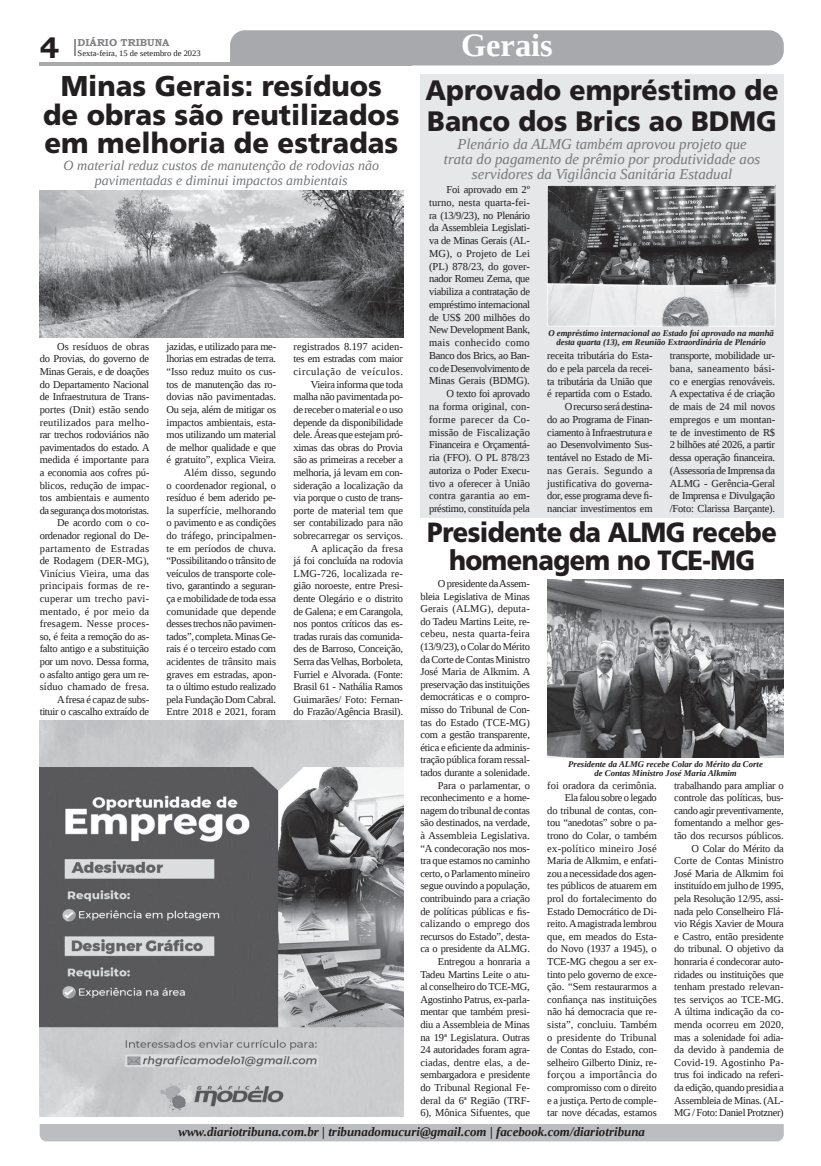
<style>
.page{position:relative;width:821px;height:1166px;background:#fff}
.page>*{position:absolute;margin:0;border:0;box-sizing:border-box;transform-origin:0 0}
.t1{font:700 32.38px "Liberation Serif";color:#fff}
.t2{font:700 29.31px "Bookman Old Style";color:#231f20}
.t3{font:900 28.61px/28.6px "Frutiger LT Std";color:#231f20;text-align:center;scale:.96 1}
.t4{font:900 28.09px/31.2px "Frutiger LT Std";color:#231f20;scale:.95 1}
.t5{font:900 27.82px/28px "Frutiger LT Std";letter-spacing:-.02em;color:#231f20;text-align:center;scale:.92 1}
.t6{font:italic 15.05px/15px "Liberation Serif";color:#76787b;text-align:center}
.t7{font:italic 14px/14.9px "Liberation Serif";color:#76787b;text-align:center}
.t8{font:italic 700 12.95px "Liberation Serif";color:#231f20}
.t9{font:10.67px/12.8px "Liberation Serif";letter-spacing:-.025em;color:#231f20;text-align:right}
.t10{font:10.5px/12.6px "Liberation Serif";letter-spacing:-.02em;color:#231f20;text-align:right}
.t11{font:700 10.06px "Bookman Old Style";color:#808285}
.t12{font:italic 700 8.84px/9.7px "Liberation Serif";color:#231f20;text-align:center}
.t13{font:italic 700 8.75px/9.6px "Liberation Serif";color:#231f20;text-align:center}
.t14{font:8.4px "Liberation Serif";color:#231f20}
</style>
<div class="page">
<svg style="left:74px;top:39px;width:2px;height:17px"></svg>
<hr style="left:40px;top:62px;width:372px;height:3px;background:#a8a9ad">
<div style="left:230px;top:30px;width:554px;height:35px;background:#a8a9ad"></div>
<div style="left:40px;top:1124px;width:744px;height:17px;background:#bcbdc0"></div>
<div style="left:420px;top:74px;width:364px;height:443px;background:#e6e7e9"></div>
<img style="left:40px;top:191px;width:363px;height:147px">
<svg style="left:547px;top:185px;width:229px;height:142px"></svg>
<img style="left:40px;top:721px;width:363px;height:395px">
<img style="left:547px;top:579px;width:237px;height:178px">
<h2 class="t2" style="left:40px;top:27px;width:21px">4</h2>
<p class="t11" style="left:78px;top:35px;width:93px">DIÁRIO TRIBUNA</p>
<p class="t14" style="left:78px;top:48px;width:125px">Sexta-feira, 15 de setembro de 2023</p>
<h3 class="t3" style="left:43px;top:71px;width:373px">Minas Gerais: resíduos de obras são reutilizados em melhoria de estradas</h3>
<h3 class="t7" style="left:64px;top:158px;width:317px">O material reduz custos de manutenção de rodovias não pavimentadas e diminui impactos ambientais</h3>
<p class="t10" style="left:40px;top:340px;width:112px">Os resíduos de obras<br>do Provias, do governo de<br>Minas Gerais, e de doações do Departamento Nacional de Infraestrutura de Trans&shy;portes (Dnit) estão sendo reutilizados para melho&shy;rar trechos rodoviários não pavimentados do estado. A medida é importante para a economia aos cofres pú&shy;blicos, redução de impac&shy;tos ambientais e aumento da segurança dos motoristas.<br>De acordo com o co&shy;ordenador regional do De&shy;partamento de Estradas de Rodagem (DER-MG),<br>Vinícius Vieira, uma das principais formas de re&shy;cuperar um trecho pavi&shy;mentado, é por meio da fresagem. Nesse proces&shy;so, é feita a remoção do as&shy;falto antigo e a substituição por um novo. Dessa forma, o asfalto antigo gera um re&shy;síduo chamado de fresa.<br>A fresa é capaz de subs&shy;tituir o cascalho extraído de</p>
<p class="t10" style="left:167px;top:340px;width:111px">jazidas, e utilizado para me&shy;lhorias em estradas de terra. “Isso reduz muito os cus&shy;tos de manutenção das ro&shy;dovias não pavimentadas.<br>Ou seja, além de mitigar os impactos ambientais, esta&shy;mos utilizando um material de melhor qualidade e que é gratuito”, explica Vieira.<br>Além disso, segundo<br>o coordenador regional, o resíduo é bem aderido pe&shy;la superfície, melhorando o pavimento e as condições do tráfego, principalmen&shy;te em períodos de chuva. “Possibilitando o trânsito de veículos de transporte cole&shy;tivo, garantindo a seguran&shy;ça e mobilidade de toda essa comunidade que depende desses trechos não pavimen&shy;tados”, completa. Minas Ge&shy;rais é o terceiro estado com acidentes de trânsito mais graves em estradas, apon&shy;ta o último estudo realizado pela Fundação Dom Cabral.<br>Entre 2018 e 2021, foram</p>
<p class="t10" style="left:294px;top:340px;width:111px">registrados 8.197 aciden&shy;tes em estradas com maior circulação de veículos.<br>Vieira informa que toda malha não pavimentada po&shy;de receber o material e o uso depende da disponibilidade dele. Áreas que estejam pró&shy;ximas das obras do Provia são as primeiras a receber a melhoria, já levam em con&shy;sideração a localização da via porque o custo de trans&shy;porte de material tem que ser contabilizado para não sobrecarregar os serviços.<br>A aplicação da fresa<br>já foi concluída na rodovia<br>LMG-726, localizada re&shy;gião noroeste, entre Presi&shy;dente Olegário e o distrito de Galena; e em Carangola, nos pontos críticos das es&shy;tradas rurais das comunida&shy;des de Barroso, Conceição,<br>Serra das Velhas, Borboleta,<br>Furriel e Alvorada. (Fonte:<br>Brasil 61 - Nathália Ramos<br>Guimarães/ Foto: Fernan&shy;do Frazão/Agência Brasil).</p>
<h1 class="t1" style="left:461px;top:24px;width:93px">Gerais</h1>
<h3 class="t4" style="left:425px;top:74px;width:373px">Aprovado empréstimo de<br>Banco dos Brics ao BDMG</h3>
<h3 class="t6" style="left:444px;top:136px;width:318px">Plenário da ALMG também aprovou projeto que trata do pagamento de prêmio por produtividade aos servidores da Vigilância Sanitária Estadual</h3>
<p class="t9" style="left:429px;top:183px;width:102px">Foi aprovado em 2º turno, nesta quarta-fei&shy;ra (13/9/23), no Plenário da Assembleia Legislati&shy;va de Minas Gerais (AL-<br>MG), o Projeto de Lei (PL) 878/23, do gover&shy;nador Romeu Zema, que viabiliza a contratação de empréstimo internacional de US$ 200 milhões do<br>New Development Bank, mais conhecido como<br>Banco dos Brics, ao Ban&shy;co de Desenvolvimento de<br>Minas Gerais (BDMG).<br>O texto foi aprovado<br>na forma original, con&shy;forme parecer da Co&shy;missão de Fiscalização<br>Financeira e Orçamentá&shy;ria (FFO). O PL 878/23 autoriza o Poder Execu&shy;tivo a oferecer à União contra garantia ao em&shy;préstimo, constituída pela</p>
<p class="t12" style="left:548px;top:328px;width:227px">O empréstimo internacional ao Estado foi aprovado na manhã desta quarta (13), em Reunião Extraordinária de Plenário</p>
<p class="t9" style="left:547px;top:349px;width:107px">receita tributária do Esta&shy;do e pela parcela da recei&shy;ta tributária da União que é repartida com o Estado.<br>O recurso será destina-<br>do ao Programa de Finan&shy;ciamento à Infraestrutura e ao Desenvolvimento Sus&shy;tentável no Estado de Mi&shy;nas Gerais. Segundo a justificativa do governa&shy;dor, esse programa deve fi&shy;nanciar investimentos em</p>
<p class="t9" style="left:670px;top:349px;width:107px;text-align:justify">transporte, mobilidade ur&shy;bana, saneamento bási&shy;co e energias renováveis.<br>A expectativa é de criação de mais de 24 mil novos empregos e um montan&shy;te de investimento de R$ 2 bilhões até 2026, a partir dessa operação financeira. (Assessoria de Imprensa da ALMG - Gerência-Geral de Imprensa e Divulgação /Foto: Clarissa Barçante).</p>
<h3 class="t5" style="left:427px;top:518px;width:382px">Presidente da ALMG recebe homenagem no TCE-MG</h3>
<p class="t10" style="left:420px;top:577px;width:112px">O presidente da Assem&shy;bleia Legislativa de Minas<br>Gerais (ALMG), deputa&shy;do Tadeu Martins Leite, re&shy;cebeu, nesta quarta-feira (13/9/23), o Colar do Mérito da Corte de Contas Ministro<br>José Maria de Alkmim. A preservação das instituições democráticas e o compro&shy;misso do Tribunal de Con&shy;tas do Estado (TCE-MG) com a gestão transparente, ética e eficiente da adminis&shy;tração pública foram ressal&shy;tados durante a solenidade.<br>Para o parlamentar, o reconhecimento e a home&shy;nagem do tribunal de contas são destinados, na verdade, à Assembleia Legislativa. “A condecoração nos mos&shy;tra que estamos no caminho certo, o Parlamento mineiro segue ouvindo a população, contribuindo para a criação de políticas públicas e fis&shy;calizando o emprego dos recursos do Estado”, desta&shy;ca o presidente da ALMG.<br>Entregou a honraria a<br>Tadeu Martins Leite o atu&shy;al conselheiro do TCE-MG,<br>Agostinho Patrus, ex-parla&shy;mentar que também presi&shy;diu a Assembleia de Minas na 19ª Legislatura. Outras<br>24 autoridades foram agra&shy;ciadas, dentre elas, a de&shy;sembargadora e presidente do Tribunal Regional Fe&shy;deral da 6ª Região (TRF-<br>6), Mônica Sifuentes, que</p>
<p class="t13" style="left:568px;top:759px;width:196px">Presidente da ALMG recebe Colar do Mérito da Corte de Contas Ministro José Maria Alkmim</p>
<p class="t10" style="left:547px;top:779px;width:111px">foi oradora da cerimônia.<br>Ela falou sobre o legado<br>do tribunal de contas, con&shy;tou “anedotas” sobre o pa&shy;trono do Colar, o também ex-político mineiro José<br>Maria de Alkmim, e enfati&shy;zou a necessidade dos agen&shy;tes públicos de atuarem em prol do fortalecimento do<br>Estado Democrático de Di&shy;reito. A magistrada lembrou que, em meados do Esta&shy;do Novo (1937 a 1945), o<br>TCE-MG chegou a ser ex&shy;tinto pelo governo de exce&shy;ção. “Sem restaurarmos a confiança nas instituições não há democracia que re&shy;sista”, concluiu. Também o presidente do Tribunal de Contas do Estado, con&shy;selheiro Gilberto Diniz, re&shy;forçou a importância do compromisso com o direito e a justiça. Perto de comple&shy;tar nove décadas, estamos</p>
<p class="t10" style="left:674px;top:779px;width:111px">trabalhando para ampliar o controle das políticas, bus&shy;cando agir preventivamente, fomentando a melhor ges&shy;tão dos recursos públicos.<br>O Colar do Mérito da<br>Corte de Contas Ministro<br>José Maria de Alkmim foi instituído em julho de 1995, pela Resolução 12/95, assi&shy;nada pelo Conselheiro Flá&shy;vio Régis Xavier de Moura e Castro, então presidente do tribunal. O objetivo da honraria é condecorar auto&shy;ridades ou instituições que tenham prestado relevan&shy;tes serviços ao TCE-MG.<br>A última indicação da co&shy;menda ocorreu em 2020, mas a solenidade foi adia&shy;da devido à pandemia de<br>Covid-19. Agostinho Pa&shy;trus foi indicado na referi&shy;da edição, quando presidia a<br>Assembleia de Minas. (AL-<br>MG / Foto: Daniel Protzner)</p>
<p class="t8" style="left:178px;top:1123px;width:468px">www.diariotribuna.com.br | tribunadomucuri@gmail.com | facebook.com/diariotribuna</p>
</div>
